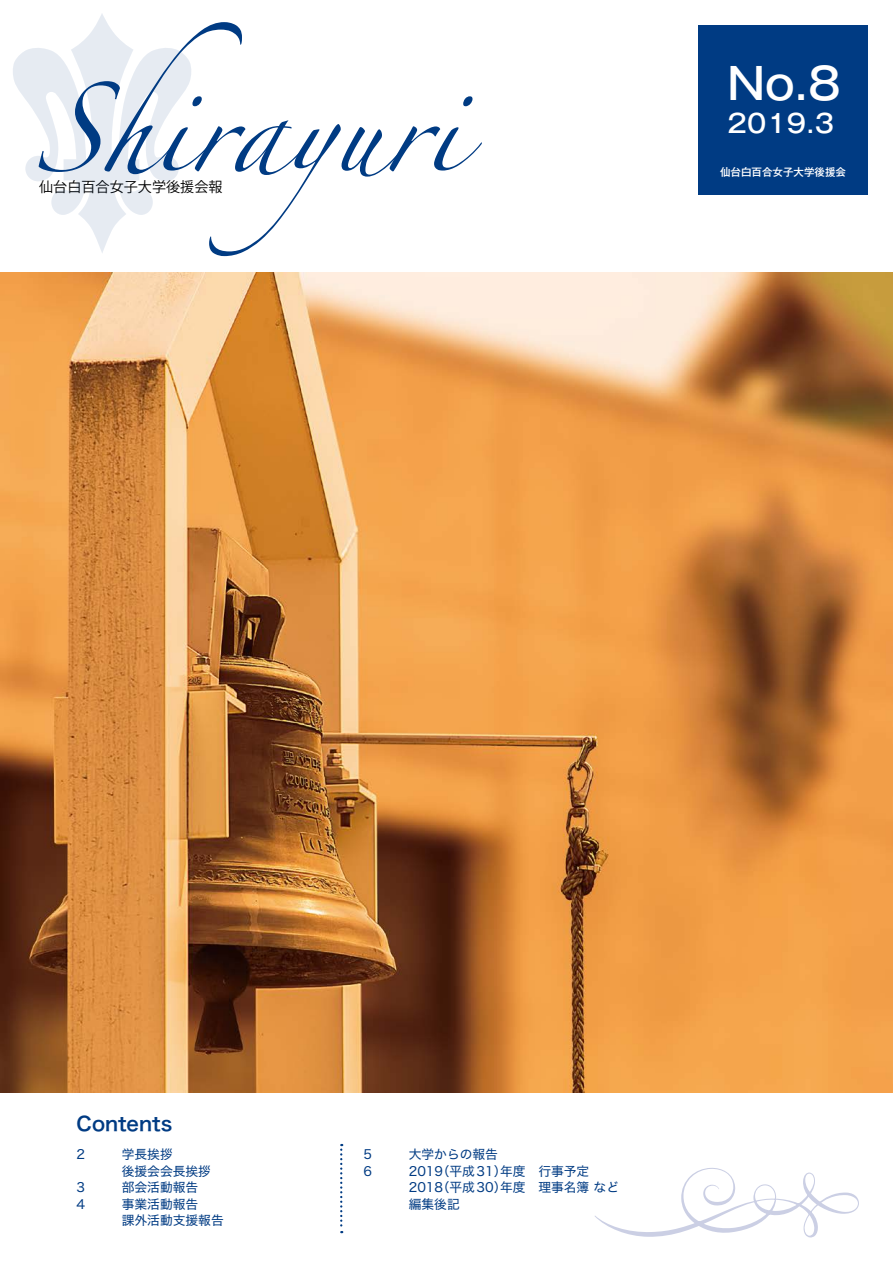
<style>
.page{position:relative;width:893px;height:1263px;background:#fff}
.page>*{position:absolute;margin:0;border:0;box-sizing:border-box;transform-origin:0 0}
.t1{font:80.85px "Zapfino";color:#003b83}
.t2{font:500 43.2px "Gothic MB101 Pr 6";color:#fff}
.t3{font:500 25.35px "Gothic MB101 Pr 6";color:#fff}
.t4{font:19.5px "Hira Kaku Std W6";color:#003b83}
.t5{font:14.1px "Koz Go Pro";color:#000}
.t6{font:12.75px/16.5px "Hira Kaku Std W4";color:#003b83}
.t7{font:500 10.5px "Gothic MB101 Pr 6";color:#fff}
</style>
<div class="page">
<img style="left:0;top:272px;width:893px;height:821px">
<div style="left:698px;top:26px;width:169px;height:169px;background:#003b83"></div>
<svg style="left:13px;top:14px;width:178px;height:239px"></svg>
<svg style="left:595px;top:1168px;width:264px;height:69px"></svg>
<svg style="left:340px;top:1144px;width:2px;height:89px"></svg>
<h1 class="t1" style="left:34px;top:95px;width:429px">Shirayuri</h1>
<p class="t5" style="left:39px;top:178px;width:185px">仙台白百合女子大学後援会報</p>
<h2 class="t2" style="left:727px;top:47px;width:115px">No.8</h2>
<h3 class="t3" style="left:727px;top:102px;width:108px">2019.3</h3>
<p class="t7" style="left:720px;top:163px;width:127px">仙台白百合女子大学後援会</p>
<h3 class="t4" style="left:77px;top:1109px;width:97px">Contents</h3>
<p class="t6" style="left:77px;top:1146px;width:10px">2</p>
<p class="t6" style="left:122px;top:1146px;width:91px">学長挨拶<br>後援会会長挨拶</p>
<p class="t6" style="left:77px;top:1179px;width:10px">3</p>
<p class="t6" style="left:122px;top:1179px;width:78px">部会活動報告</p>
<p class="t6" style="left:77px;top:1196px;width:10px">4</p>
<p class="t6" style="left:122px;top:1196px;width:103px">事業活動報告<br>課外活動支援報告</p>
<p class="t6" style="left:364px;top:1146px;width:10px">5</p>
<p class="t6" style="left:409px;top:1146px;width:91px">大学からの報告</p>
<p class="t6" style="left:364px;top:1163px;width:10px">6</p>
<p class="t6" style="left:409px;top:1163px;width:212px">2019（平成31）年度　行事予定<br>2018（平成30）年度　理事名簿など編集後記</p>
</div>
